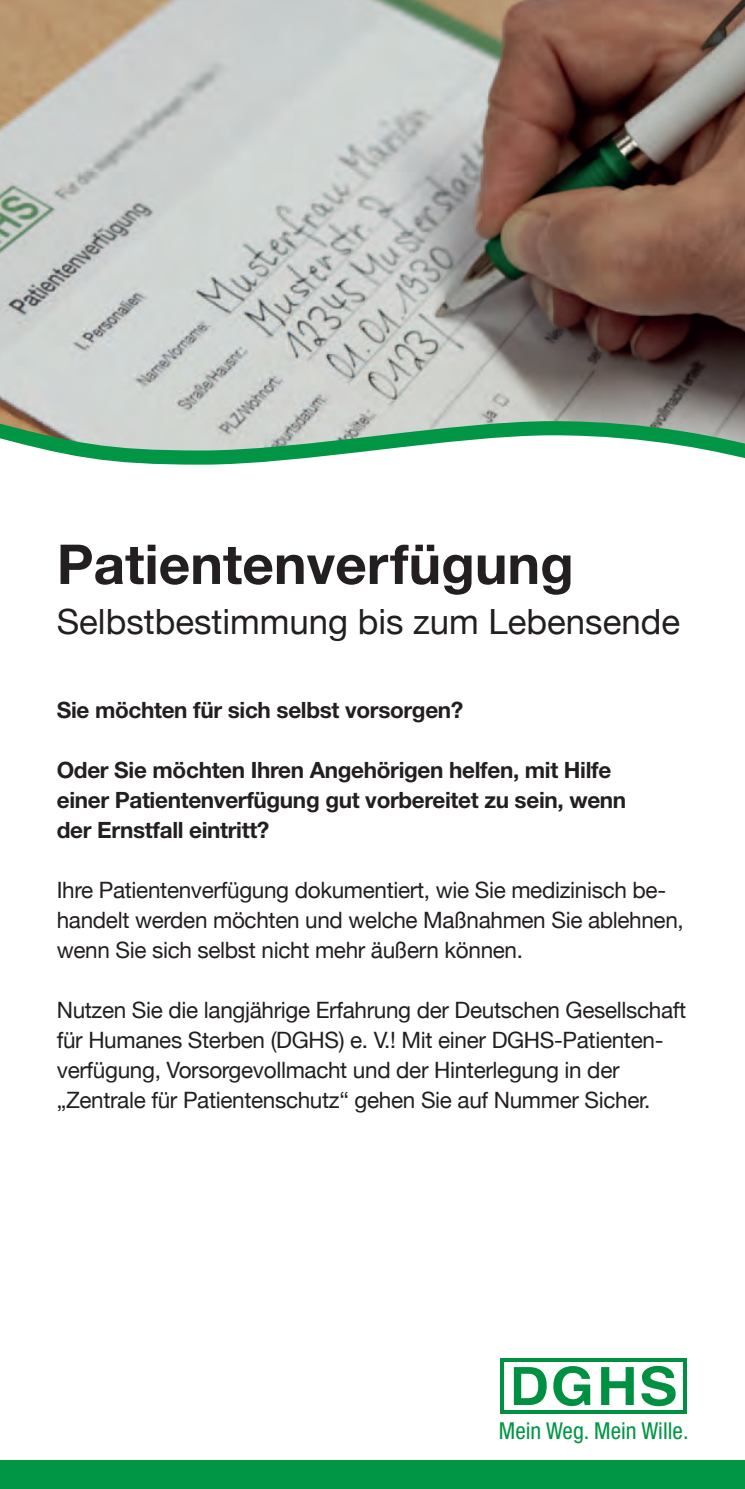
<style>
.page{position:relative;width:745px;height:1489px;background:#fff}
.page>*{position:absolute;margin:0;border:0;box-sizing:border-box;transform-origin:0 0}
.t1{font:700 55px "Helvetica Neue";color:#231f20}
.t2{font:34.75px "Helvetica Neue";color:#231f20}
.t3{font:condensed 23.25px "Helvetica Neue";color:#009645}
.t4{font:22.5px/30px "Helvetica Neue";letter-spacing:-.015em;color:#231f20}
.t5{font:700 22.5px/30px "Helvetica Neue";letter-spacing:-.015em;color:#231f20}
</style>
<div class="page">
<img style="left:0;top:0;width:744px;height:408px">
<svg style="left:600px;top:1361px;width:80px;height:46px"></svg>
<svg style="left:513px;top:1361px;width:77px;height:46px"></svg>
<hr style="left:500px;top:1358px;width:186px;height:3px;background:#009041">
<svg style="left:503px;top:1409px;width:180px;height:4px"></svg>
<hr style="left:683px;top:1358px;width:3px;height:55px;background:#009041">
<hr style="left:500px;top:1358px;width:3px;height:55px;background:#009041">
<div style="left:0;top:1460px;width:744px;height:28px;background:#009645"></div>
<svg style="left:0;top:408px;width:744px;height:57px"></svg>
<p class="t1" style="left:57px;top:544px;width:518px">Patientenverfügung</p>
<p class="t2" style="left:57px;top:601px;width:624px">Selbstbestimmung bis zum Lebensende</p>
<p class="t5" style="left:57px;top:697px;width:408px">Sie möchten für sich selbst vorsorgen?</p>
<p class="t5" style="left:57px;top:757px;width:555px">Oder Sie möchten Ihren Angehörigen helfen, mit Hilfe</p>
<p class="t5" style="left:57px;top:787px;width:570px">einer Patientenverfügung gut vorbereitet zu sein, wenn der Ernstfall eintritt?</p>
<p class="t4" style="left:57px;top:874px;width:628px">Ihre Patientenverfügung dokumentiert, wie Sie medizinisch be&shy;handelt werden möchten und welche Maßnahmen Sie ablehnen, wenn Sie sich selbst nicht mehr äußern können.</p>
<p class="t4" style="left:57px;top:994px;width:630px">Nutzen Sie die langjährige Erfahrung der Deutschen Gesellschaft für Humanes Sterben (DGHS) e. V.! Mit einer DGHS-Patienten&shy;verfügung, Vorsorgevollmacht und der Hinterlegung in der</p>
<p class="t4" style="left:57px;top:1084px;width:595px">„Zentrale für Patientenschutz“ gehen Sie auf Nummer Sicher.</p>
<p class="t3" style="left:498px;top:1421px;width:191px">Mein Weg. Mein Wille.</p>
</div>
